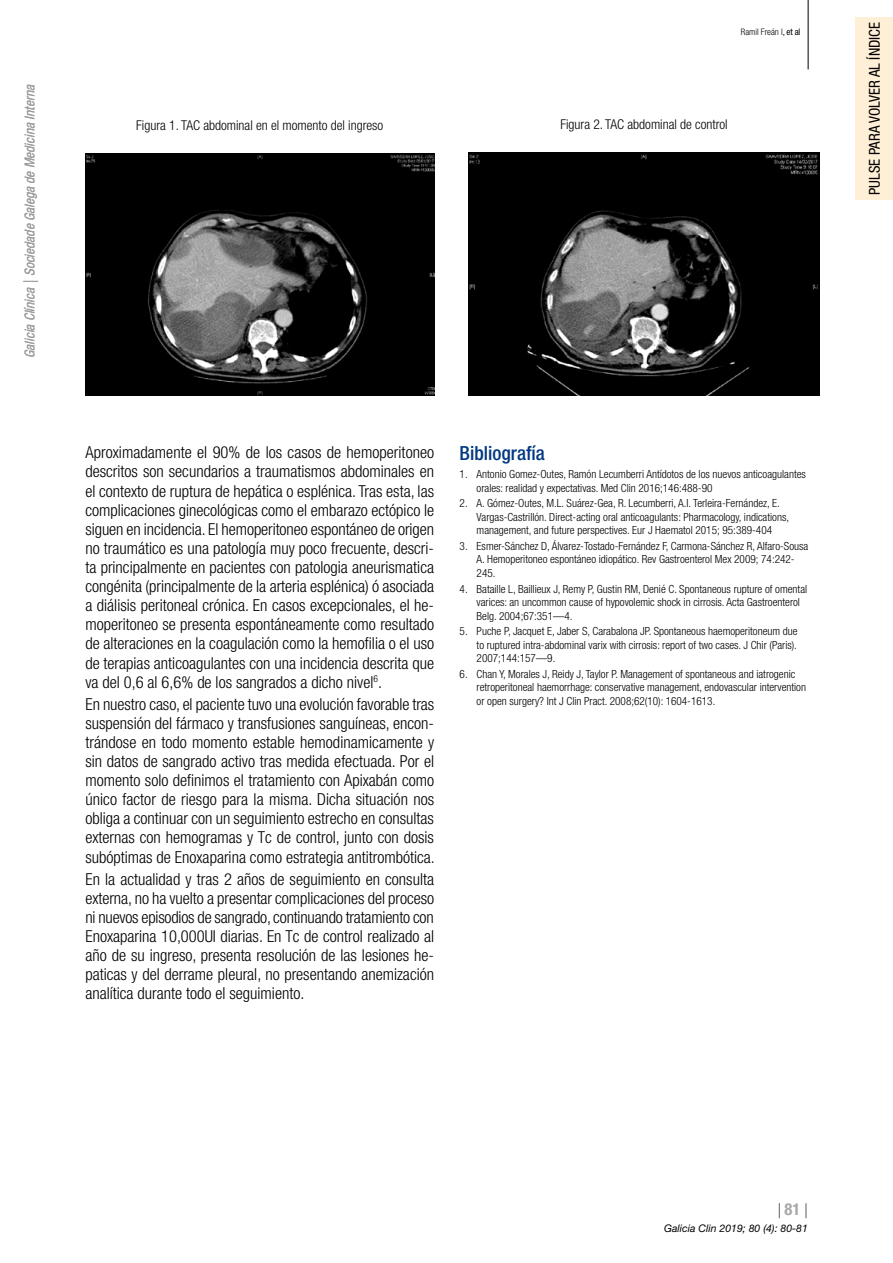
<style>
.page{position:relative;width:893px;height:1263px;background:#fff}
.page>*{position:absolute;margin:0;border:0;box-sizing:border-box;transform-origin:0 0}
.t1{font:500 condensed 19.5px "Helvetica Neue LT Std";color:#003882}
.t2{font:300 condensed 16.5px/19px "Helvetica Neue LT Std";color:#000;text-align:justify}
.t3{font:condensed 15px "Helvetica Neue LT Std";color:#000}
.t4{font:100 15px "Helvetica Neue LT Std";color:#000}
.t5{font:300 condensed 13.5px "Helvetica Neue LT Std";color:#000}
.t6{font:italic condensed 13.5px "Helvetica Neue LT Std";color:#9c9e9f}
.t7{font:300 condensed 11.25px/13.5px "Helvetica Neue LT Std";color:#000}
.t8{font:italic 10.5px "Helvetica Neue LT Std";color:#000}
.t9{font:300 condensed 9px "Helvetica Neue LT Std";color:#000}
.s1{font-weight:400}
.s2{font-weight:700;font-stretch:condensed;font-size:16.5px;color:#a7a8aa}
</style>
<div class="page">
<hr style="left:808px;top:0;width:1px;height:69px;background:#000">
<div style="left:855px;top:18px;width:38px;height:182px;background:#ffefd6"></div>
<img style="left:85px;top:154px;width:349px;height:241px">
<img style="left:468px;top:153px;width:352px;height:242px">
<p class="t6" style="left:22px;top:358px;width:275px;rotate:-90deg">Galicia Clínica | Sociedade Galega de Medicina Interna</p>
<p class="t9" style="left:741px;top:27px;width:61px">Ramil Freán I<span class="s1">, et al</span></p>
<p class="t5" style="left:136px;top:117px;width:249px">Figura 1. TAC abdominal en el momento del ingreso</p>
<p class="t5" style="left:560px;top:117px;width:169px">Figura 2. TAC abdominal de control</p>
<p class="t2" style="left:85px;top:443px;width:350px">Aproximadamente el 90% de los casos de hemoperitoneo descritos son secundarios a traumatismos abdominales en el contexto de ruptura de hepática o esplénica. Tras esta, las complicaciones ginecológicas como el embarazo ectópico le siguen en incidencia. El hemoperitoneo espontáneo de origen no traumático es una patología muy poco frecuente, descri&shy;ta principalmente en pacientes con patologia aneurismatica congénita (principalmente de la arteria esplénica) ó asociada a diálisis peritoneal crónica. En casos excepcionales, el he&shy;moperitoneo se presenta espontáneamente como resultado de alteraciones en la coagulación como la hemofilia o el uso de terapias anticoagulantes con una incidencia descrita que va del 0,6 al 6,6% de los sangrados a dicho nivel<sup>6</sup>.</p>
<p class="t2" style="left:85px;top:694px;width:351px">En nuestro caso, el paciente tuvo una evolución favorable tras suspensión del fármaco y transfusiones sanguíneas, encon&shy;trándose en todo momento estable hemodinamicamente y sin datos de sangrado activo tras medida efectuada. Por el momento solo definimos el tratamiento con Apixabán como único factor de riesgo para la misma. Dicha situación nos obliga a continuar con un seguimiento estrecho en consultas externas con hemogramas y Tc de control, junto con dosis subóptimas de Enoxaparina como estrategia antitrombótica.</p>
<p class="t2" style="left:85px;top:869px;width:350px">En la actualidad y tras 2 años de seguimiento en consulta externa, no ha vuelto a presentar complicaciones del proceso ni nuevos episodios de sangrado, continuando tratamiento con Enoxaparina 10,000UI diarias. En Tc de control realizado al año de su ingreso, presenta resolución de las lesiones he&shy;paticas y del derrame pleural, no presentando anemización analítica durante todo el seguimiento.</p>
<p class="t1" style="left:460px;top:442px;width:87px">Bibliografía</p>
<p class="t7" style="left:477px;top:467px;width:331px;text-indent:-17px">1. Antonio Gomez-Outes, Ramón Lecumberri Antídotos de los nuevos anticoagulantes orales: realidad y expectativas. Med Clin 2016;146:488-90</p>
<p class="t7" style="left:477px;top:496px;width:314px;text-indent:-17px">2. A. Gómez-Outes, M.L. Suárez-Gea, R. Lecumberri, A.I. Terleira-Fernández, E.<br>Vargas-Castrillón. Direct-acting oral anticoagulants: Pharmacology, indications, management, and future perspectives. Eur J Haematol 2015; 95:389-404</p>
<p class="t7" style="left:477px;top:539px;width:333px;text-indent:-17px">3. Esmer-Sánchez D, Álvarez-Tostado-Fernández F, Carmona-Sánchez R, Alfaro-Sousa<br>A. Hemoperitoneo espontáneo idiopático. Rev Gastroenterol Mex 2009; 74:242-<br>245.</p>
<p class="t7" style="left:477px;top:582px;width:332px;text-indent:-17px">4. Bataille L, Baillieux J, Remy P, Gustin RM, Denié C. Spontaneous rupture of omental varices: an uncommon cause of hypovolemic shock in cirrosis. Acta Gastroenterol<br>Belg. 2004;67:351—4.</p>
<p class="t7" style="left:477px;top:624px;width:322px;text-align:justify;text-indent:-17px">5. Puche P, Jacquet E, Jaber S, Carabalona JP. Spontaneous haemoperitoneum due to ruptured intra-abdominal varix with cirrosis: report of two cases. J Chir (Paris).<br>2007;144:157—9.</p>
<p class="t7" style="left:477px;top:667px;width:331px;text-indent:-17px">6. Chan Y, Morales J, Reidy J, Taylor P. Management of spontaneous and iatrogenic retroperitoneal haemorrhage: conservative management, endovascular intervention or open surgery? Int J Clin Pract. 2008;62(10): 1604-1613.</p>
<p class="t3" style="left:866px;top:195px;width:175px;rotate:-90deg">PULSE PARA VOLVER AL ÍNDICE</p>
<p class="t4" style="left:778px;top:1201px;width:32px">|<span class="s2">81</span>|</p>
<p class="t8" style="left:664px;top:1222px;width:145px">Galicia Clin 2019; 80 (4): 80-81</p>
</div>
